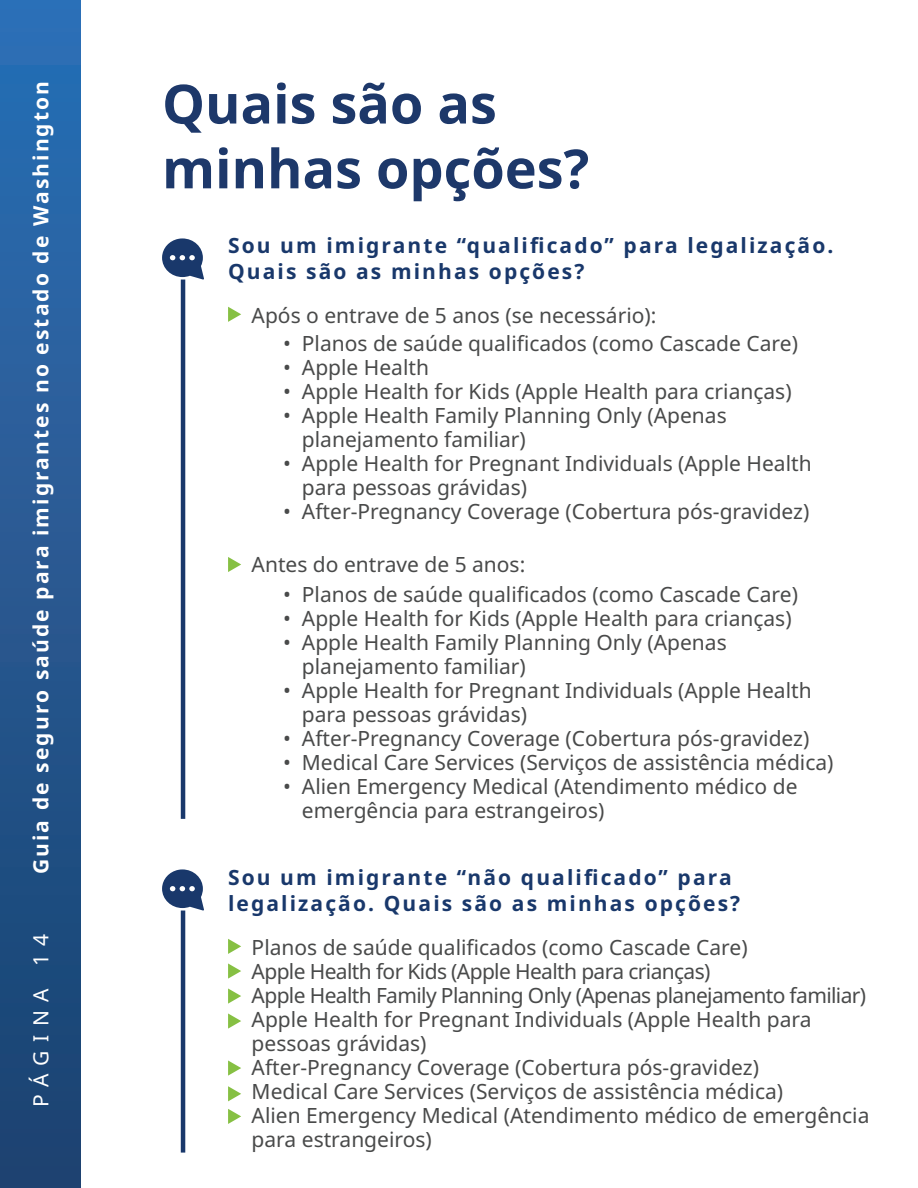
<style>
.page{position:relative;width:918px;height:1188px;background:#fff}
.page>*{position:absolute;margin:0;border:0;box-sizing:border-box;transform-origin:0 0}
.t1{font:700 54px/64.8px "Noto Sans";color:#1d386a}
.t2{font:21px/24px "Noto Sans";color:#494a4a}
.t3{font:700 21px/25.2px "Noto Sans";letter-spacing:.1em;color:#19386b}
.t4{font:21px "Noto Sans";letter-spacing:-.03em;color:#494a4a}
.t5{font:700 21px "Noto Sans";letter-spacing:.1em;color:#fff}
.t6{font:21px "Noto Sans";letter-spacing:.4em;color:#fff}
</style>
<div class="page">
<div style="left:0;top:0;width:81px;height:1188px;background:linear-gradient(to bottom,#2d6fb5,#1c416e)"></div>
<svg style="left:228px;top:307px;width:13px;height:15px"></svg>
<svg style="left:228px;top:557px;width:13px;height:15px"></svg>
<svg style="left:228px;top:939px;width:13px;height:15px"></svg>
<svg style="left:228px;top:963px;width:13px;height:16px"></svg>
<svg style="left:228px;top:988px;width:13px;height:16px"></svg>
<svg style="left:228px;top:1013px;width:13px;height:16px"></svg>
<svg style="left:228px;top:1060px;width:13px;height:16px"></svg>
<svg style="left:228px;top:1086px;width:13px;height:15px"></svg>
<svg style="left:228px;top:1109px;width:13px;height:15px"></svg>
<svg style="left:162px;top:238px;width:42px;height:42px"></svg>
<svg style="left:162px;top:869px;width:42px;height:42px"></svg>
<hr style="left:181px;top:280px;width:4px;height:539px;background:#19386b">
<hr style="left:181px;top:911px;width:4px;height:242px;background:#19386b">
<p class="t5" style="left:26px;top:874px;width:795px;rotate:-90deg">Guia de seguro saúde para imigrantes no estado de Washington</p>
<p class="t6" style="left:26px;top:1107px;width:175px;rotate:-90deg">PÁGINA 14</p>
<p class="t1" style="left:162px;top:73px;width:429px">Quais são as minhas opções?</p>
<p class="t3" style="left:228px;top:234px;width:607px">Sou um imigrante “qualificado” para legalização.<br>Quais são as minhas opções?</p>
<p class="t2" style="left:252px;top:304px;width:406px">Após o entrave de 5 anos (se necessário):</p>
<p class="t2" style="left:283px;top:331px;width:516px">• Planos de saúde qualificados (como Cascade Care)</p>
<p class="t2" style="left:283px;top:355px;width:147px">• Apple Health</p>
<p class="t2" style="left:283px;top:379px;width:510px">• Apple Health for Kids (Apple Health para crianças)</p>
<p class="t2" style="left:302px;top:403px;width:426px;text-indent:-19px">• Apple Health Family Planning Only (Apenas planejamento familiar)</p>
<p class="t2" style="left:302px;top:451px;width:511px;text-indent:-19px">• Apple Health for Pregnant Individuals (Apple Health para pessoas grávidas)</p>
<p class="t2" style="left:283px;top:499px;width:528px">• After-Pregnancy Coverage (Cobertura pós-gravidez)</p>
<p class="t2" style="left:252px;top:553px;width:275px">Antes do entrave de 5 anos:</p>
<p class="t2" style="left:283px;top:583px;width:516px">• Planos de saúde qualificados (como Cascade Care)</p>
<p class="t2" style="left:283px;top:607px;width:510px">• Apple Health for Kids (Apple Health para crianças)</p>
<p class="t2" style="left:302px;top:631px;width:426px;text-indent:-19px">• Apple Health Family Planning Only (Apenas planejamento familiar)</p>
<p class="t2" style="left:302px;top:679px;width:511px;text-indent:-19px">• Apple Health for Pregnant Individuals (Apple Health para pessoas grávidas)</p>
<p class="t2" style="left:283px;top:727px;width:528px">• After-Pregnancy Coverage (Cobertura pós-gravidez)</p>
<p class="t2" style="left:283px;top:751px;width:552px">• Medical Care Services (Serviços de assistência médica)</p>
<p class="t2" style="left:302px;top:775px;width:497px;text-indent:-19px">• Alien Emergency Medical (Atendimento médico de emergência para estrangeiros)</p>
<p class="t3" style="left:228px;top:866px;width:514px">Sou um imigrante “não qualificado” para legalização. Quais são as minhas opções?</p>
<p class="t2" style="left:252px;top:936px;width:498px">Planos de saúde qualificados (como Cascade Care)</p>
<p class="t4" style="left:252px;top:956px;width:460px">Apple Health for Kids (Apple Health para crianças)</p>
<p class="t4" style="left:252px;top:980px;width:616px">Apple Health Family Planning Only (Apenas planejamento familiar)</p>
<p class="t2" style="left:252px;top:1008px;width:561px">Apple Health for Pregnant Individuals (Apple Health para pessoas grávidas)</p>
<p class="t2" style="left:252px;top:1056px;width:509px">After-Pregnancy Coverage (Cobertura pós-gravidez)</p>
<p class="t2" style="left:252px;top:1080px;width:533px">Medical Care Services (Serviços de assistência médica)</p>
<p class="t2" style="left:252px;top:1104px;width:619px">Alien Emergency Medical (Atendimento médico de emergência para estrangeiros)</p>
</div>
